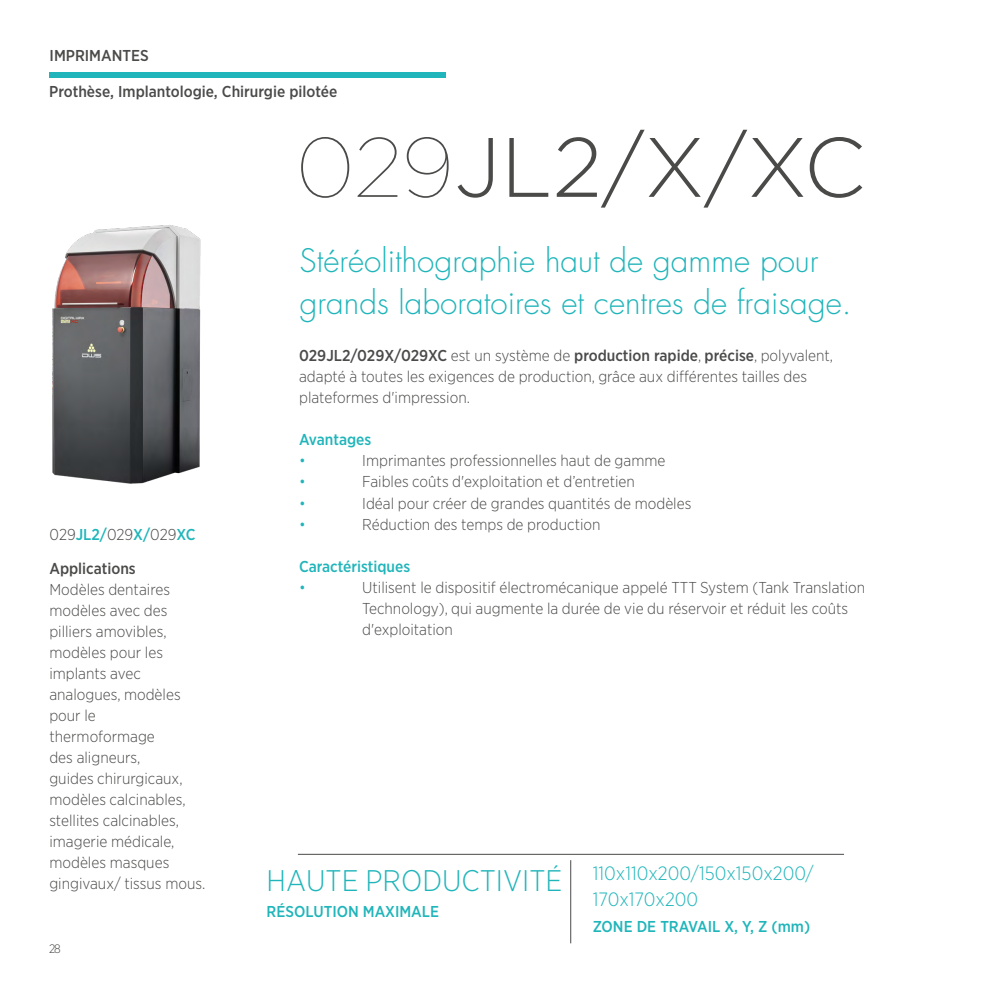
<style>
.page{position:relative;width:993px;height:993px;background:#fff}
.page>*{position:absolute;margin:0;border:0;box-sizing:border-box;transform-origin:0 0}
.t1{font:300 84px "Gotham";color:#4a4a49}
.t2{font:300 31.5px/42px "Futura Std";color:#20b5ba}
.t3{font:300 29.75px "Gotham Narrow";color:#20b5ba}
.t4{font:300 19.25px/26.2px "Gotham Narrow";color:#20b5ba}
.t5{font:300 15.75px/21px "Gotham Narrow";color:#4a4a49}
.t6{font:500 15.75px/33.4px "Gotham Narrow";color:#4a4a49}
.t7{font:500 15.75px "Gotham Narrow";color:#20b5ba}
.t8{font:300 15.75px "Gotham Narrow";color:#20b5ba}
.t9{font:300 12.25px "Gotham Narrow";color:#4a4a49}
.s1{font-weight:100}
.s2{font-weight:300}
.s3{color:#20b5ba}
.s4{font-weight:500}
</style>
<div class="page">
<img style="left:52px;top:225px;width:149px;height:259px">
<hr style="left:298px;top:853px;width:545px;height:1px;background:#4a4a49">
<hr style="left:570px;top:859px;width:1px;height:84px;background:#4a4a49">
<div style="left:49px;top:72px;width:396px;height:5px;background:#20b5ba"></div>
<p class="t6" style="left:50px;top:39px;width:101px">IMPRIMANTES</p>
<p class="t6" style="left:49px;top:74px;width:289px">Prothèse, Implantologie, Chirurgie pilotée</p>
<h1 class="t1" style="left:295px;top:114px;width:571px"><span class="s1">029</span>JL2/X/XC</h1>
<p class="t6" style="left:49px;top:517px;width:147px"><span class="s2">029</span><span class="s3">JL2/</span><span class="s2">029</span><span class="s3">X/</span><span class="s2">029</span><span class="s3">XC<br></span>Applications</p>
<p class="t5" style="left:49px;top:578px;width:157px">Modèles dentaires modèles avec des pilliers amovibles, modèles pour les implants avec analogues, modèles pour le thermoformage<br>des aligneurs,<br>guides chirurgicaux, modèles calcinables, stellites calcinables, imagerie médicale, modèles masques gingivaux/ tissus mous.</p>
<p class="t9" style="left:49px;top:940px;width:13px">28</p>
<h2 class="t2" style="left:299px;top:240px;width:553px">Stéréolithographie haut de gamme pour grands laboratoires et centres de fraisage.</h2>
<p class="t5" style="left:299px;top:345px;width:535px"><span class="s4">029JL2/029X/029XC</span> est un système de <span class="s4">production rapide</span>, <span class="s4">précise</span>, polyvalent, adapté à toutes les exigences de production, grâce aux différentes tailles des plateformes d'impression.</p>
<p class="t7" style="left:299px;top:430px;width:74px">Avantages</p>
<p class="t8" style="left:299px;top:451px;width:8px">•</p>
<p class="t5" style="left:362px;top:450px;width:305px">Imprimantes professionnelles haut de gamme</p>
<p class="t8" style="left:299px;top:472px;width:8px">•</p>
<p class="t5" style="left:362px;top:471px;width:274px">Faibles coûts d'exploitation et d’entretien</p>
<p class="t8" style="left:299px;top:493px;width:8px">•</p>
<p class="t5" style="left:362px;top:492px;width:330px">Idéal pour créer de grandes quantités de modèles</p>
<p class="t8" style="left:299px;top:514px;width:8px">•</p>
<p class="t5" style="left:362px;top:513px;width:240px">Réduction des temps de production</p>
<p class="t7" style="left:299px;top:556px;width:113px">Caractéristiques</p>
<p class="t8" style="left:299px;top:577px;width:8px">•</p>
<p class="t5" style="left:362px;top:576px;width:504px">Utilisent le dispositif électromécanique appelé TTT System (Tank Translation<br>Technology), qui augmente la durée de vie du réservoir et réduit les coûts d'exploitation</p>
<h3 class="t3" style="left:266px;top:861px;width:297px">HAUTE PRODUCTIVITÉ</h3>
<p class="t7" style="left:266px;top:900px;width:174px">RÉSOLUTION MAXIMALE</p>
<p class="t4" style="left:592px;top:859px;width:222px">110x110x200/150x150x200/<br>170x170x200</p>
<p class="t7" style="left:592px;top:916px;width:219px">ZONE DE TRAVAIL X, Y, Z (mm)</p>
</div>
